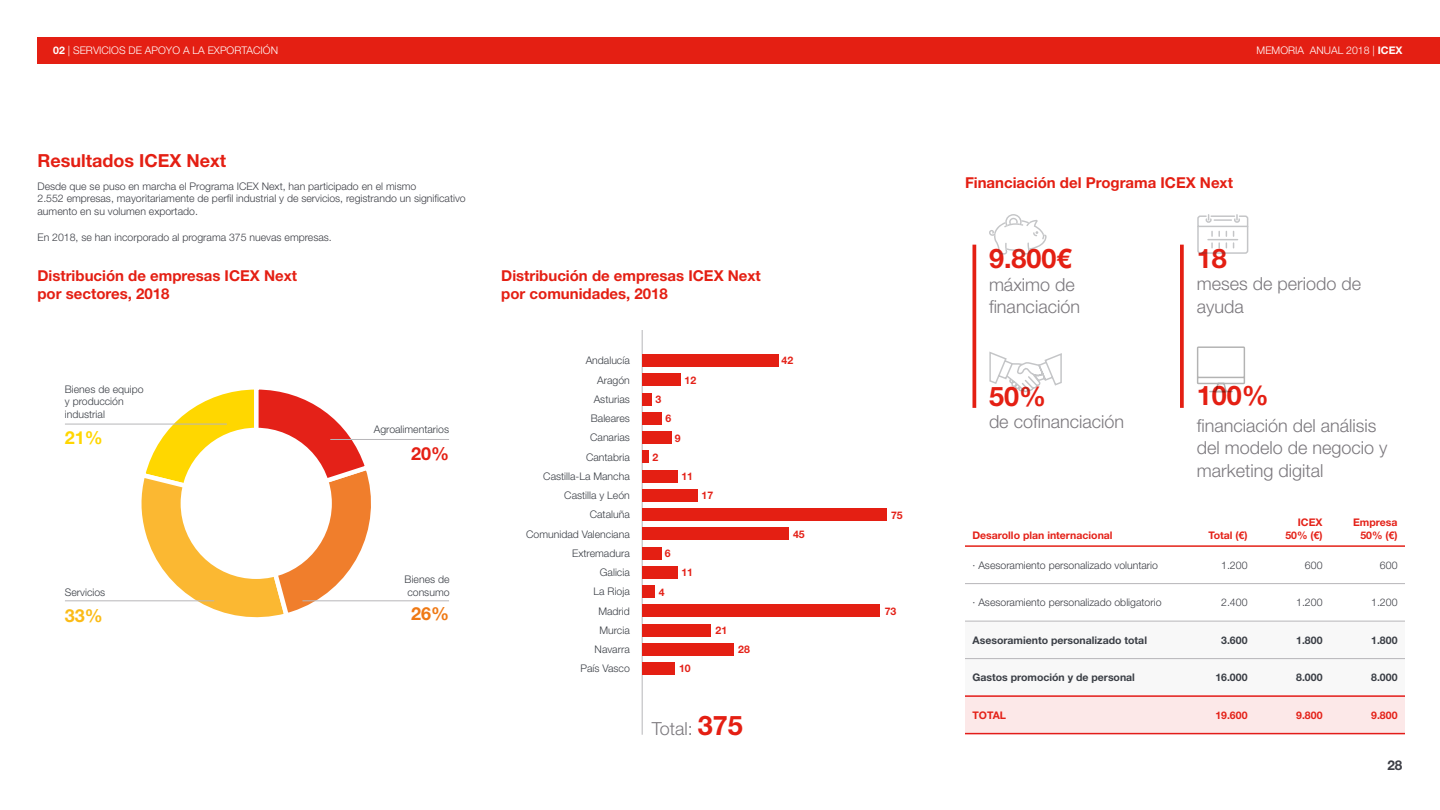
<style>
.page{position:relative;width:1440px;height:810px;background:#fff}
.page>*{position:absolute;margin:0;border:0;box-sizing:border-box;transform-origin:0 0}
.t1{font:700 27px "Helvetica Neue LT Pro";color:#e41f13}
.t2{font:300 18px/22.5px "Helvetica Neue LT Pro";color:#7b787d}
.t3{font:700 18px "Helvetica Neue LT Pro";color:#e41f13}
.t4{font:700 18px "Helvetica Neue LT Pro";color:#ffd600}
.t5{font:700 18px "Helvetica Neue LT Pro";color:#fbbb16}
.t6{font:700 18px "Helvetica Neue LT Pro";color:#ef7914}
.t7{font:700 15px/18px "Helvetica Neue LT Pro";color:#e41f13}
.t8{font:700 13.5px "Helvetica Neue LT Pro";color:#3c3e45}
.t9{font:300 10.5px/12.8px "Helvetica Neue LT Pro";color:#3c3e45}
.t10{font:300 10.5px/12.6px "Helvetica Neue LT Pro";color:#3a3e45}
.t11{font:700 10.5px/12.6px "Helvetica Neue LT Pro";color:#e42118;text-align:right}
.t12{font:700 10.5px "Helvetica Neue LT Pro";color:#3a3e45}
.t13{font:300 10.5px "Helvetica Neue LT Pro";color:#fff}
.s1{font-weight:700}
.s2{font-weight:700;font-size:27px;color:#e41f13}
</style>
<div class="page">
<svg style="left:133px;top:389px;width:254px;height:229px"></svg>
<div style="left:181px;top:428px;width:151px;height:151px;background:#fff;border-radius:50%"></div>
<hr style="left:330px;top:439px;width:119px;height:1px;background:#b7b6b9">
<hr style="left:302px;top:601px;width:147px;height:1px;background:#b7b6b9">
<hr style="left:65px;top:424px;width:162px;height:1px;background:#b7b6b9">
<hr style="left:65px;top:601px;width:149px;height:1px;background:#b7b6b9">
<hr style="left:642px;top:330px;width:1px;height:405px;background:#b7b6b9">
<div style="left:642px;top:662px;width:33px;height:13px;background:#e41f13"></div>
<div style="left:642px;top:643px;width:91px;height:13px;background:#e41f13"></div>
<div style="left:642px;top:624px;width:69px;height:12px;background:#e41f13"></div>
<div style="left:642px;top:605px;width:238px;height:12px;background:#e41f13"></div>
<div style="left:642px;top:585px;width:13px;height:13px;background:#e41f13"></div>
<div style="left:642px;top:566px;width:36px;height:13px;background:#e41f13"></div>
<div style="left:642px;top:547px;width:20px;height:12px;background:#e41f13"></div>
<div style="left:642px;top:528px;width:147px;height:12px;background:#e41f13"></div>
<div style="left:642px;top:508px;width:245px;height:13px;background:#e41f13"></div>
<div style="left:642px;top:489px;width:55px;height:13px;background:#e41f13"></div>
<div style="left:642px;top:470px;width:36px;height:12px;background:#e41f13"></div>
<div style="left:642px;top:451px;width:7px;height:12px;background:#e41f13"></div>
<div style="left:642px;top:431px;width:29px;height:13px;background:#e41f13"></div>
<div style="left:642px;top:412px;width:20px;height:13px;background:#e41f13"></div>
<div style="left:642px;top:393px;width:10px;height:12px;background:#e41f13"></div>
<div style="left:642px;top:374px;width:39px;height:12px;background:#e41f13"></div>
<div style="left:642px;top:354px;width:137px;height:13px;background:#e41f13"></div>
<div style="left:501px;top:38px;width:939px;height:26px;background:#e41f13"></div>
<div style="left:38px;top:38px;width:517px;height:26px;background:#e41f13"></div>
<svg style="left:965px;top:659px;width:440px;height:74px"></svg>
<hr style="left:965px;top:695px;width:215px;height:2px;background:#e31c19">
<hr style="left:1180px;top:695px;width:75px;height:2px;background:#e31c19">
<hr style="left:1255px;top:695px;width:75px;height:2px;background:#e31c19">
<hr style="left:1330px;top:695px;width:75px;height:2px;background:#e31c19">
<hr style="left:965px;top:733px;width:215px;height:1px;background:#e31c19">
<hr style="left:1180px;top:733px;width:75px;height:1px;background:#e31c19">
<hr style="left:1255px;top:733px;width:75px;height:1px;background:#e31c19">
<hr style="left:1330px;top:733px;width:75px;height:1px;background:#e31c19">
<hr style="left:965px;top:658px;width:215px;height:1px;background:#b7b6b9">
<hr style="left:1180px;top:658px;width:75px;height:1px;background:#b7b6b9">
<hr style="left:1255px;top:658px;width:75px;height:1px;background:#b7b6b9">
<hr style="left:1330px;top:658px;width:75px;height:1px;background:#b7b6b9">
<hr style="left:965px;top:583px;width:215px;height:1px;background:#b7b6b9">
<hr style="left:1180px;top:583px;width:75px;height:1px;background:#b7b6b9">
<hr style="left:1255px;top:583px;width:75px;height:1px;background:#b7b6b9">
<hr style="left:1330px;top:583px;width:75px;height:1px;background:#b7b6b9">
<hr style="left:965px;top:545px;width:215px;height:2px;background:#e42118">
<hr style="left:1180px;top:545px;width:75px;height:2px;background:#e42118">
<hr style="left:1255px;top:545px;width:75px;height:2px;background:#e42118">
<hr style="left:1330px;top:545px;width:75px;height:2px;background:#e42118">
<hr style="left:965px;top:621px;width:215px;height:1px;background:#b7b6b9">
<hr style="left:1180px;top:621px;width:75px;height:1px;background:#b7b6b9">
<hr style="left:1255px;top:621px;width:75px;height:1px;background:#b7b6b9">
<hr style="left:1330px;top:621px;width:75px;height:1px;background:#b7b6b9">
<svg style="left:989px;top:214px;width:58px;height:41px"></svg>
<svg style="left:989px;top:351px;width:73px;height:42px"></svg>
<svg style="left:1197px;top:214px;width:52px;height:40px"></svg>
<svg style="left:1197px;top:346px;width:48px;height:47px"></svg>
<svg style="left:972px;top:245px;width:4px;height:163px"></svg>
<svg style="left:1180px;top:245px;width:4px;height:163px"></svg>
<p class="t13" style="left:53px;top:44px;width:226px"><span class="s1">02</span> | SERVICIOS DE APOYO A LA EXPORTACIÓN</p>
<p class="t13" style="left:1257px;top:44px;width:147px">MEMORIA ANUAL 2018 | <span class="s1">ICEX</span></p>
<h2 class="t3" style="left:38px;top:149px;width:190px">Resultados ICEX Next</h2>
<p class="t9" style="left:38px;top:179px;width:430px">Desde que se puso en marcha el Programa ICEX Next, han participado en el mismo<br>2.552 empresas, mayoritariamente de perfil industrial y de servicios, registrando un significativo aumento en su volumen exportado.</p>
<p class="t9" style="left:38px;top:230px;width:296px">En 2018, se han incorporado al programa 375 nuevas empresas.</p>
<h3 class="t7" style="left:37px;top:266px;width:261px">Distribución de empresas ICEX Next por sectores, 2018</h3>
<p class="t10" style="left:65px;top:383px;width:80px">Bienes de equipo y producción industrial</p>
<h2 class="t4" style="left:65px;top:426px;width:40px">21%</h2>
<p class="t10" style="left:374px;top:423px;width:77px">Agroalimentarios</p>
<h2 class="t3" style="left:411px;top:442px;width:40px">20%</h2>
<p class="t10" style="left:405px;top:573px;width:46px">Bienes de</p>
<p class="t10" style="left:65px;top:586px;width:42px">Servicios</p>
<p class="t10" style="left:407px;top:586px;width:44px">consumo</p>
<h2 class="t5" style="left:65px;top:604px;width:40px">33%</h2>
<h2 class="t6" style="left:411px;top:603px;width:40px">26%</h2>
<h3 class="t7" style="left:501px;top:266px;width:261px">Distribución de empresas ICEX Next por comunidades, 2018</h3>
<p class="t10" style="left:586px;top:354px;width:46px">Andalucía</p>
<p class="t11" style="left:782px;top:354px;width:13px">42</p>
<p class="t10" style="left:597px;top:373px;width:34px">Aragón</p>
<p class="t11" style="left:685px;top:373px;width:13px">12</p>
<p class="t10" style="left:594px;top:393px;width:38px">Asturias</p>
<p class="t11" style="left:655px;top:393px;width:7px">3</p>
<p class="t10" style="left:591px;top:412px;width:40px">Baleares</p>
<p class="t11" style="left:666px;top:412px;width:7px">6</p>
<p class="t10" style="left:590px;top:431px;width:41px">Canarias</p>
<p class="t11" style="left:675px;top:432px;width:7px">9</p>
<p class="t10" style="left:586px;top:450px;width:45px">Cantabria</p>
<p class="t11" style="left:652px;top:451px;width:7px">2</p>
<p class="t10" style="left:543px;top:470px;width:88px">Castilla-La Mancha</p>
<p class="t11" style="left:681px;top:470px;width:13px">11</p>
<p class="t10" style="left:564px;top:489px;width:67px">Castilla y León</p>
<p class="t11" style="left:702px;top:489px;width:13px">17</p>
<p class="t10" style="left:590px;top:508px;width:42px">Cataluña</p>
<p class="t10" style="left:526px;top:527px;width:105px">Comunidad Valenciana</p>
<p class="t10" style="left:600px;top:566px;width:31px">Galicia</p>
<p class="t10" style="left:572px;top:547px;width:59px">Extremadura</p>
<p class="t11" style="left:665px;top:547px;width:7px">6</p>
<p class="t11" style="left:681px;top:566px;width:13px">11</p>
<p class="t11" style="left:793px;top:527px;width:13px">45</p>
<p class="t10" style="left:594px;top:585px;width:38px">La Rioja</p>
<p class="t11" style="left:659px;top:585px;width:7px">4</p>
<p class="t10" style="left:598px;top:604px;width:33px">Madrid</p>
<p class="t10" style="left:599px;top:624px;width:32px">Murcia</p>
<p class="t11" style="left:716px;top:624px;width:13px">21</p>
<p class="t10" style="left:580px;top:639px;width:51px;line-height:19.3px;text-align:right">Navarra<br>País Vasco</p>
<p class="t11" style="left:679px;top:662px;width:13px">10</p>
<p class="t11" style="left:738px;top:643px;width:13px">28</p>
<h2 class="t2" style="left:652px;top:717px;width:93px">Total: <span class="s2">375</span></h2>
<p class="t11" style="left:891px;top:509px;width:13px">75</p>
<p class="t11" style="left:885px;top:605px;width:13px">73</p>
<h3 class="t7" style="left:965px;top:173px;width:269px">Financiación del Programa ICEX Next</h3>
<h1 class="t1" style="left:989px;top:242px;width:84px">9.800€</h1>
<h2 class="t2" style="left:989px;top:273px;width:93px">máximo de financiación</h2>
<h1 class="t1" style="left:989px;top:379px;width:59px">50%</h1>
<h2 class="t2" style="left:989px;top:410px;width:137px">de cofinanciación</h2>
<h1 class="t1" style="left:1197px;top:241px;width:32px">18</h1>
<h2 class="t2" style="left:1197px;top:272px;width:166px">meses de periodo de ayuda</h2>
<h1 class="t1" style="left:1197px;top:379px;width:74px">100%</h1>
<h2 class="t2" style="left:1197px;top:413px;width:192px">financiación del análisis del modelo de negocio y marketing digital</h2>
<p class="t11" style="left:972px;top:528px;width:142px">Desarollo plan internacional</p>
<p class="t11" style="left:1208px;top:528px;width:41px">Total (€)</p>
<p class="t11" style="left:1285px;top:516px;width:39px">ICEX<br>50% (€)</p>
<p class="t11" style="left:1353px;top:516px;width:46px">Empresa<br>50% (€)</p>
<p class="t9" style="left:973px;top:558px;width:187px">· Asesoramiento personalizado voluntario</p>
<p class="t9" style="left:1221px;top:558px;width:28px">1.200</p>
<p class="t9" style="left:1305px;top:558px;width:19px">600</p>
<p class="t9" style="left:1380px;top:558px;width:19px">600</p>
<p class="t9" style="left:973px;top:596px;width:191px">· Asesoramiento personalizado obligatorio</p>
<p class="t9" style="left:1221px;top:596px;width:28px">2.400</p>
<p class="t9" style="left:1296px;top:596px;width:28px">1.200</p>
<p class="t9" style="left:1371px;top:596px;width:28px">1.200</p>
<p class="t12" style="left:973px;top:633px;width:176px">Asesoramiento personalizado total</p>
<p class="t12" style="left:1221px;top:633px;width:28px">3.600</p>
<p class="t12" style="left:1296px;top:633px;width:28px">1.800</p>
<p class="t12" style="left:1371px;top:633px;width:28px">1.800</p>
<p class="t12" style="left:973px;top:671px;width:164px">Gastos promoción y de personal</p>
<p class="t12" style="left:1215px;top:671px;width:34px">16.000</p>
<p class="t12" style="left:1296px;top:671px;width:28px">8.000</p>
<p class="t12" style="left:1371px;top:671px;width:28px">8.000</p>
<p class="t11" style="left:973px;top:708px;width:35px">TOTAL</p>
<p class="t11" style="left:1215px;top:708px;width:34px">19.600</p>
<p class="t11" style="left:1296px;top:708px;width:28px">9.800</p>
<p class="t11" style="left:1371px;top:708px;width:28px">9.800</p>
<p class="t8" style="left:1387px;top:757px;width:17px">28</p>
</div>
